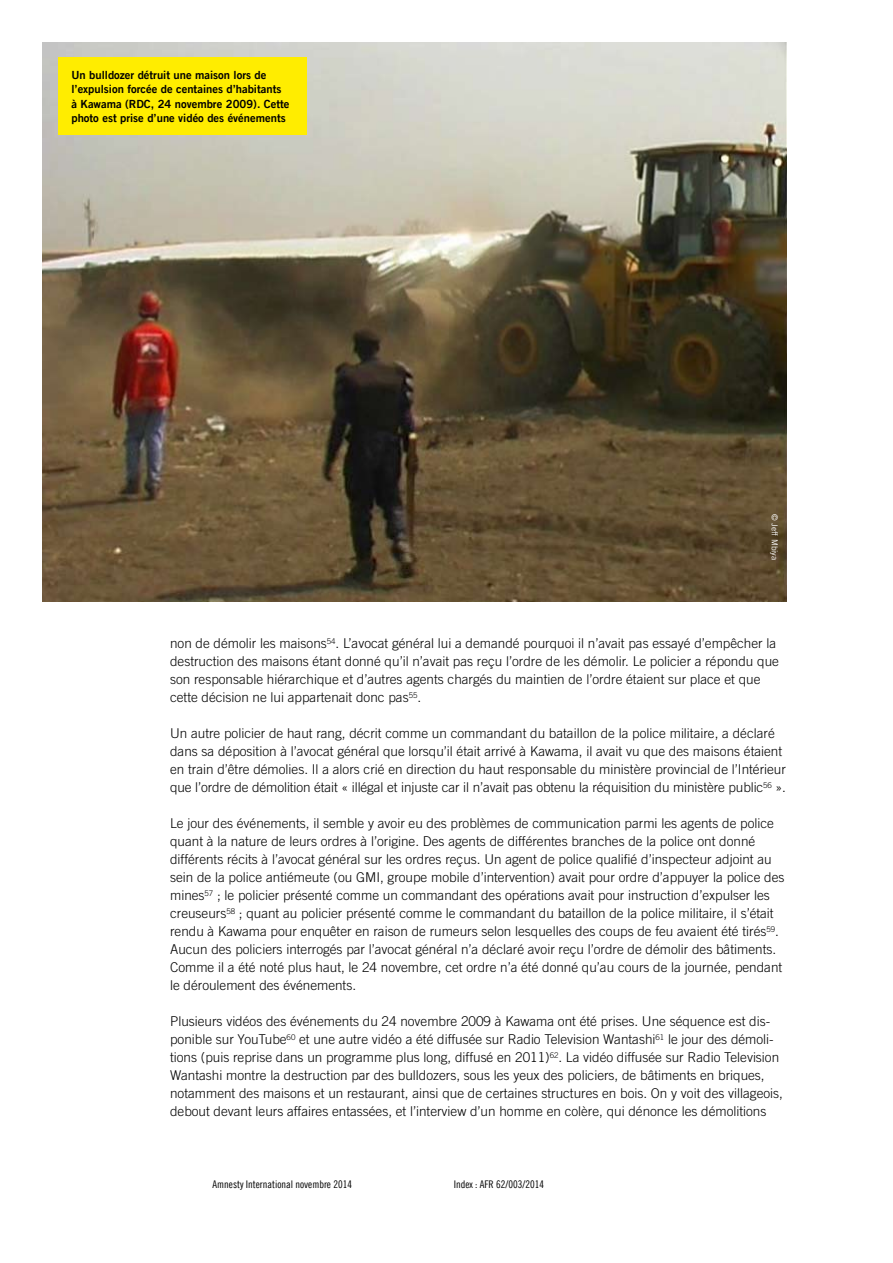
<style>
.page{position:relative;width:893px;height:1263px;background:#fff}
.page>*{position:absolute;margin:0;border:0;box-sizing:border-box;transform-origin:0 0}
.t1{font:300 13.5px/18px "Amnesty Trade Gothic";color:#000}
.t2{font:11.25px/14.2px "Amnesty Trade Gothic Bd 2";color:#000}
.t3{font:10.5px "Amnesty Trade Gothic Cn 18";color:#000}
.t4{font:8.25px "Amnesty Trade Gothic";color:#fff}
</style>
<div class="page">
<img style="left:42px;top:43px;width:744px;height:558px">
<div style="left:58px;top:58px;width:249px;height:77px;background:#ffed00"></div>
<p class="t2" style="left:71px;top:68px;width:220px">Un bulldozer détruit une maison lors de l’expulsion forcée de centaines d’habitants à Kawama (RDC, 24 novembre 2009). Cette photo est prise d’une vidéo des événements</p>
<p class="t4" style="left:780px;top:514px;width:48px;rotate:90deg">© Jeff Mbiya</p>
<p class="t1" style="left:170px;top:634px;width:610px">non de démolir les maisons<sup>54</sup>. L’avocat général lui a demandé pourquoi il n’avait pas essayé d’empêcher la destruction des maisons étant donné qu’il n’avait pas reçu l’ordre de les démolir. Le policier a répondu que son responsable hiérarchique et d’autres agents chargés du maintien de l’ordre étaient sur place et que cette décision ne lui appartenait donc pas<sup>55</sup>.</p>
<p class="t1" style="left:170px;top:724px;width:617px">Un autre policier de haut rang, décrit comme un commandant du bataillon de la police militaire, a déclaré dans sa déposition à l’avocat général que lorsqu’il était arrivé à Kawama, il avait vu que des maisons étaient en train d’être démolies. Il a alors crié en direction du haut responsable du ministère provincial de l’Intérieur que l’ordre de démolition était « illégal et injuste car il n’avait pas obtenu la réquisition du ministère public<sup>56</sup> ».</p>
<p class="t1" style="left:170px;top:814px;width:616px">Le jour des événements, il semble y avoir eu des problèmes de communication parmi les agents de police quant à la nature de leurs ordres à l’origine. Des agents de différentes branches de la police ont donné différents récits à l’avocat général sur les ordres reçus. Un agent de police qualifié d’inspecteur adjoint au sein de la police antiémeute (ou GMI, groupe mobile d’intervention) avait pour ordre d’appuyer la police des mines<sup>57</sup> ; le policier présenté comme un commandant des opérations avait pour instruction d’expulser les creuseurs<sup>58</sup> ; quant au policier présenté comme le commandant du bataillon de la police militaire, il s’était rendu à Kawama pour enquêter en raison de rumeurs selon lesquelles des coups de feu avaient été tirés<sup>59</sup>.<br>Aucun des policiers interrogés par l’avocat général n’a déclaré avoir reçu l’ordre de démolir des bâtiments.<br>Comme il a été noté plus haut, le 24 novembre, cet ordre n’a été donné qu’au cours de la journée, pendant le déroulement des événements.</p>
<p class="t1" style="left:170px;top:1012px;width:614px">Plusieurs vidéos des événements du 24 novembre 2009 à Kawama ont été prises. Une séquence est dis&shy;ponible sur YouTube<sup>60</sup> et une autre vidéo a été diffusée sur Radio Television Wantashi<sup>61</sup> le jour des démoli&shy;tions (puis reprise dans un programme plus long, diffusé en 2011)<sup>62</sup>. La vidéo diffusée sur Radio Television Wantashi montre la destruction par des bulldozers, sous les yeux des policiers, de bâtiments en briques, notamment des maisons et un restaurant, ainsi que de certaines structures en bois. On y voit des villageois, debout devant leurs affaires entassées, et l’interview d’un homme en colère, qui dénonce les démolitions</p>
<p class="t3" style="left:213px;top:1178px;width:141px">Amnesty International novembre 2014</p>
<p class="t3" style="left:454px;top:1178px;width:92px">Index : AFR 62/003/2014</p>
</div>
